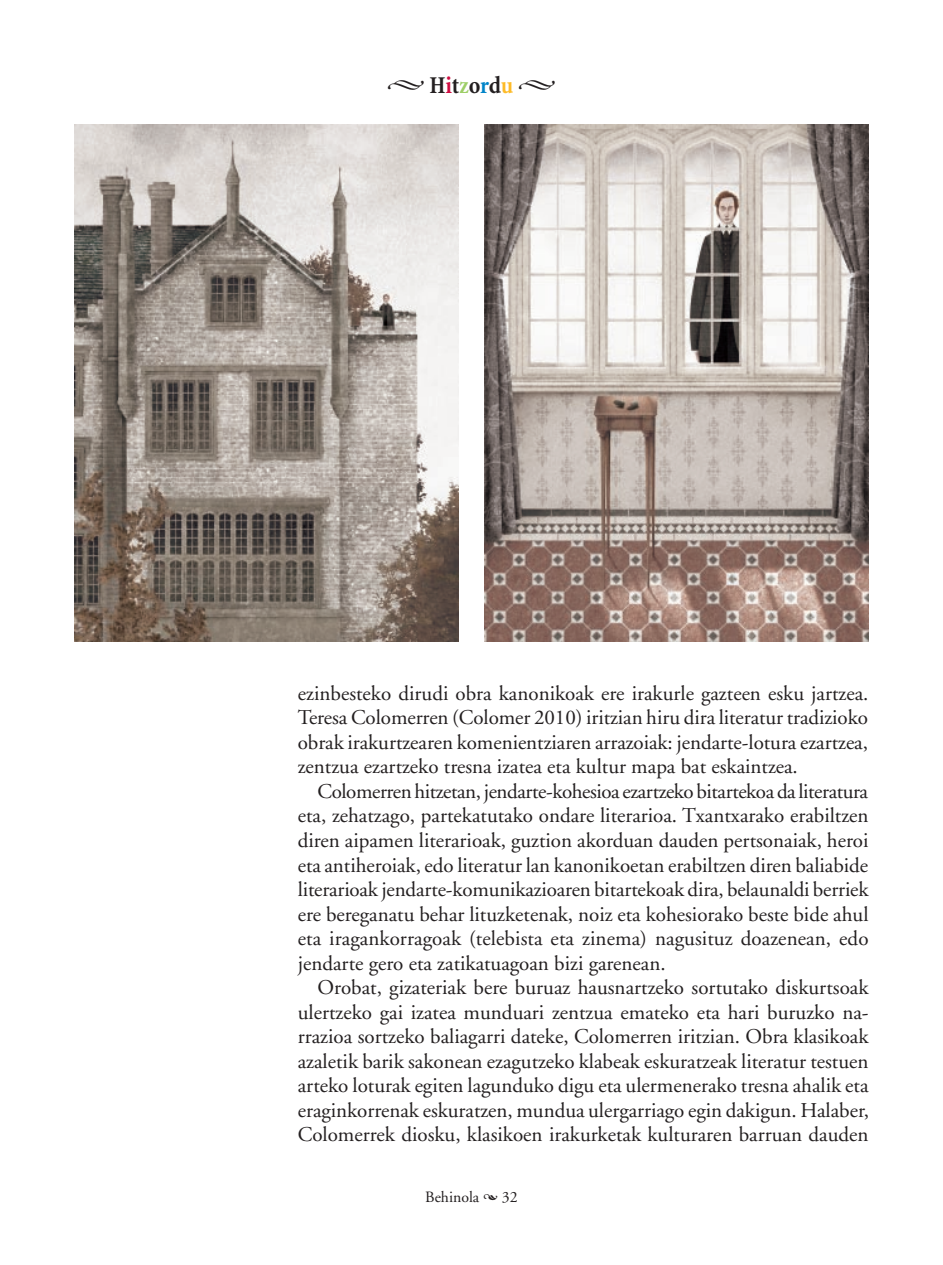
<style>
.page{position:relative;width:943px;height:1265px;background:#fff}
.page>*{position:absolute;margin:0;border:0;box-sizing:border-box;transform-origin:0 0}
.t1{font:700 condensed 24.5px "Minion";letter-spacing:-.01em;color:#231f20}
.t2{font:21px/24.5px "Adobe Garamond";color:#231f20;text-align:justify}
.t3{font:15.75px "Adobe Garamond";color:#231f20}
.s1{color:#cf0d41}
.s2{color:#9dce66}
.s3{color:#0084c8}
.s4{color:#fdbb28}
</style>
<div class="page">
<img style="left:74px;top:124px;width:385px;height:518px">
<img style="left:484px;top:124px;width:384px;height:518px">
<p class="t1" style="left:429px;top:72px;width:85px">H<span class="s1">i</span>t<span class="s2">z</span>o<span class="s3">r</span>d<span class="s4">u</span></p>
<p class="t2" style="left:298px;top:682px;width:572px">ezinbesteko dirudi obra kanonikoak ere irakurle gazteen esku jartzea.<br>Teresa Colomerren (Colomer 2010) iritzian hiru dira literatur tradizioko obrak irakurtzearen komenientziaren arrazoiak: jendarte-lotura ezartzea, zentzua ezartzeko tresna izatea eta kultur mapa bat eskaintzea.</p>
<p class="t2" style="left:298px;top:780px;width:572px;text-indent:20px">Colomerren hitzetan, jendarte-kohesioa ezartzeko bitartekoa da literatura eta, zehatzago, partekatutako ondare literarioa. Txantxarako erabiltzen diren aipamen literarioak, guztion akorduan dauden pertsonaiak, heroi eta antiheroiak, edo literatur lan kanonikoetan erabiltzen diren baliabide literarioak jendarte-komunikazioaren bitartekoak dira, belaunaldi berriek ere bereganatu behar lituzketenak, noiz eta kohesiorako beste bide ahul eta iragankorragoak (telebista eta zinema) nagusituz doazenean, edo jendarte gero eta zatikatuagoan bizi garenean.</p>
<p class="t2" style="left:298px;top:976px;width:572px;text-indent:20px">Orobat, gizateriak bere buruaz hausnartzeko sortutako diskurtsoak ulertzeko gai izatea munduari zentzua emateko eta hari buruzko na&shy;rrazioa sortzeko baliagarri dateke, Colomerren iritzian. Obra klasikoak azaletik barik sakonean ezagutzeko klabeak eskuratzeak literatur testuen arteko loturak egiten lagunduko digu eta ulermenerako tresna ahalik eta eraginkorrenak eskuratzen, mundua ulergarriago egin dakigun. Halaber, Colomerrek diosku, klasikoen irakurketak kulturaren barruan dauden</p>
<p class="t3" style="left:425px;top:1189px;width:56px">Behinola</p>
<p class="t3" style="left:502px;top:1189px;width:17px">32</p>
</div>
